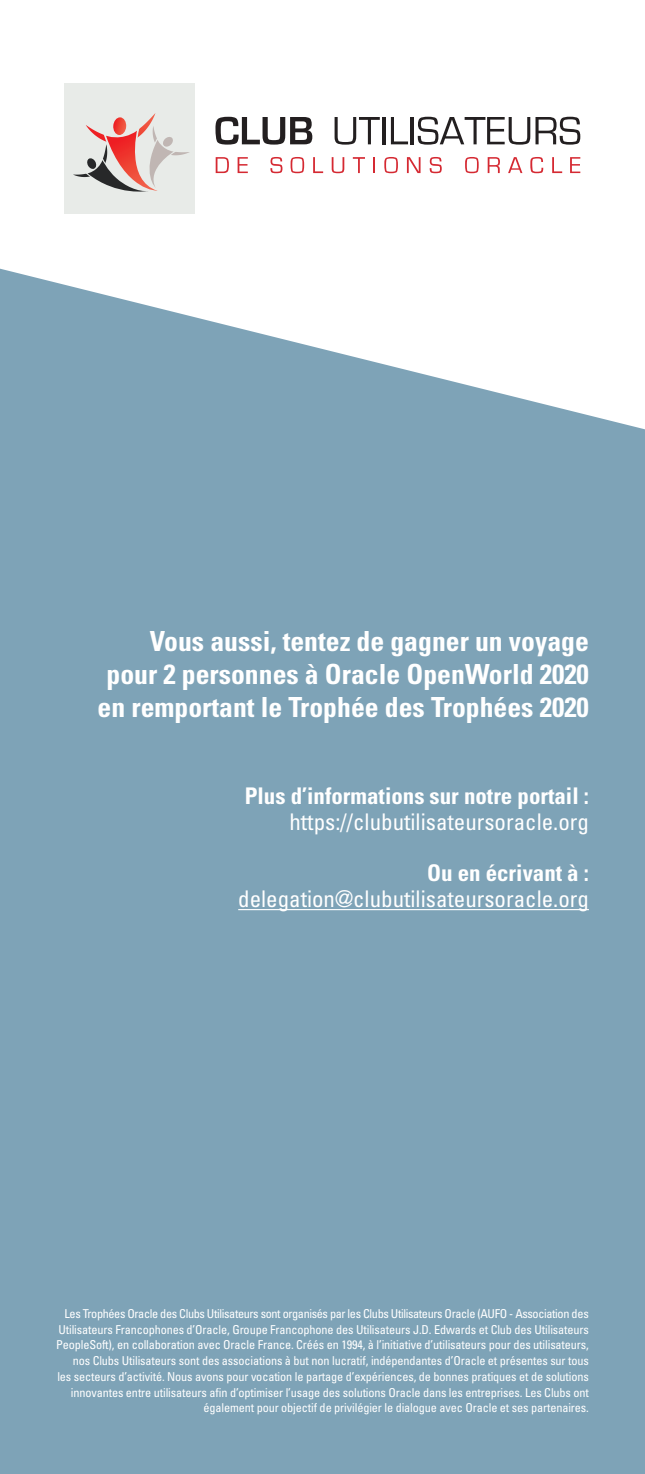
<style>
.page{position:relative;width:645px;height:1474px;background:#fff}
.page>*{position:absolute;margin:0;border:0;box-sizing:border-box;transform-origin:0 0}
.t1{font:700 condensed 27.65px/32.9px "Univers LT Std";color:#fff;text-align:right}
.t2{font:condensed 22.93px "Univers LT Std";color:#fff}
.t3{font:700 condensed 22.93px "Univers LT Std";color:#fff}
.t4{font:condensed 12.25px/15.8px "Univers LT Std";letter-spacing:-.01em;color:#fff;text-align:right}
</style>
<div class="page">
<div style="left:0;top:269px;width:645px;height:1204px;background:#7ea3b7"></div>
<hr style="left:238px;top:909px;width:351px;height:1px;background:#fff">
<div style="left:64px;top:83px;width:131px;height:130px;background:#e8ebe8"></div>
<svg style="left:73px;top:113px;width:116px;height:79px"></svg>
<svg style="left:215px;top:117px;width:97px;height:28px"></svg>
<svg style="left:335px;top:117px;width:45px;height:28px"></svg>
<hr style="left:382px;top:117px;width:4px;height:27px;background:#231f20">
<svg style="left:391px;top:117px;width:17px;height:27px"></svg>
<hr style="left:411px;top:117px;width:3px;height:27px;background:#231f20">
<svg style="left:418px;top:117px;width:162px;height:28px"></svg>
<svg style="left:216px;top:157px;width:13px;height:16px"></svg>
<svg style="left:238px;top:157px;width:10px;height:16px"></svg>
<svg style="left:270px;top:157px;width:12px;height:16px"></svg>
<svg style="left:291px;top:157px;width:13px;height:16px"></svg>
<svg style="left:313px;top:157px;width:10px;height:16px"></svg>
<svg style="left:332px;top:157px;width:12px;height:16px"></svg>
<svg style="left:353px;top:157px;width:12px;height:16px"></svg>
<svg style="left:373px;top:157px;width:2px;height:16px"></svg>
<svg style="left:384px;top:157px;width:14px;height:16px"></svg>
<svg style="left:407px;top:157px;width:13px;height:16px"></svg>
<svg style="left:430px;top:157px;width:12px;height:16px"></svg>
<svg style="left:465px;top:157px;width:14px;height:16px"></svg>
<svg style="left:488px;top:157px;width:12px;height:16px"></svg>
<svg style="left:508px;top:157px;width:14px;height:16px"></svg>
<svg style="left:530px;top:157px;width:13px;height:16px"></svg>
<svg style="left:552px;top:157px;width:10px;height:16px"></svg>
<svg style="left:570px;top:157px;width:10px;height:16px"></svg>
<h1 class="t1" style="left:98px;top:625px;width:493px">Vous aussi, tentez de gagner un voyage pour 2 personnes à Oracle OpenWorld 2020 en remportant le Trophée des Trophées 2020</h1>
<h2 class="t3" style="left:245px;top:781px;width:346px">Plus d’informations sur notre portail :</h2>
<h2 class="t2" style="left:289px;top:806px;width:301px">https://clubutilisateursoracle.org</h2>
<h2 class="t3" style="left:427px;top:859px;width:163px">Ou en écrivant à :</h2>
<h2 class="t2" style="left:238px;top:884px;width:352px">delegation@clubutilisateursoracle.org</h2>
<p class="t4" style="left:56px;top:1305px;width:534px">Les Trophées Oracle des Clubs Utilisateurs sont organisés par les Clubs Utilisateurs Oracle (AUFO - Association des Utilisateurs Francophones d’Oracle, Groupe Francophone des Utilisateurs J.D. Edwards et Club des Utilisateurs PeopleSoft), en collaboration avec Oracle France. Créés en 1994, à l’initiative d’utilisateurs pour des utilisateurs, nos Clubs Utilisateurs sont des associations à but non lucratif, indépendantes d’Oracle et présentes sur tous les secteurs d’activité. Nous avons pour vocation le partage d’expériences, de bonnes pratiques et de solutions innovantes entre utilisateurs afin d’optimiser l’usage des solutions Oracle dans les entreprises. Les Clubs ont également pour objectif de privilégier le dialogue avec Oracle et ses partenaires.</p>
</div>
